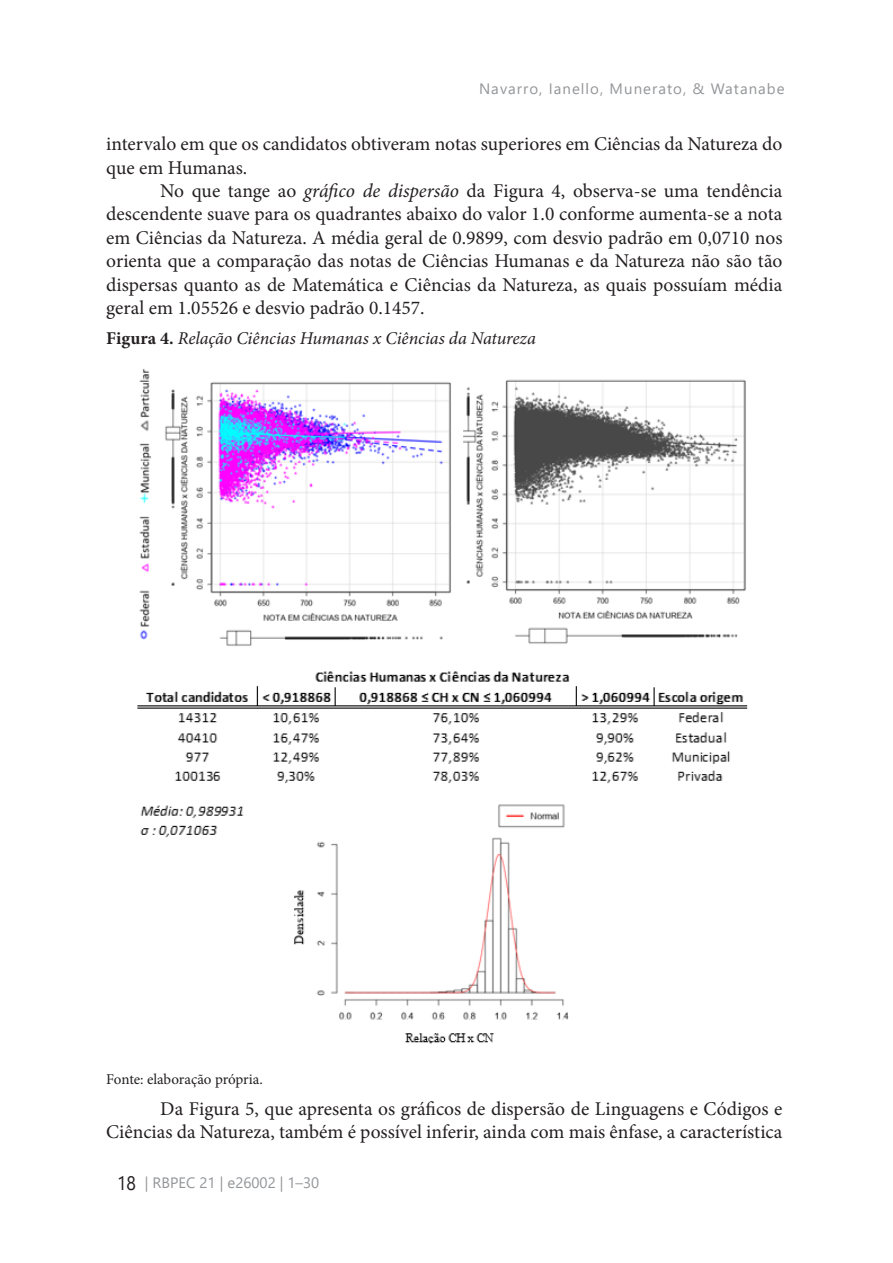
<style>
.page{position:relative;width:893px;height:1263px;background:#fff}
.page>*{position:absolute;margin:0;border:0;box-sizing:border-box;transform-origin:0 0}
.t1{font:19.5px/23.4px "Minion Pro";color:#231f20}
.t2{font:19.5px "Segoe UI";color:#231f20;scale:.9 1}
.Título_tabelas_e_qua{font:italic 18px "Minion Pro";letter-spacing:-.005em;color:#231f20}
.t3{font:15px "Segoe UI";letter-spacing:.07em;color:#939598}
.Fonte_-_abaixo_de_ta{font:15px "Minion Pro";letter-spacing:-.005em;color:#231f20}
.t4{font:15px "Segoe UI";color:#939598}
.s1{font-style:italic}
.s2{font-weight:700;font-style:normal}
</style>
<div class="page">
<img style="left:137px;top:368px;width:611px;height:676px">
<p class="t3" style="left:479px;top:74px;width:307px">Navarro, Ianello, Munerato, &amp; Watanabe</p>
<p class="t1" style="left:106px;top:132px;width:678px">intervalo em que os candidatos obtiveram notas superiores em Ciências da Natureza do que em Humanas.</p>
<p class="t1" style="left:106px;top:179px;width:678px;text-align:justify;text-indent:54px">No que tange ao <span class="s1">gráfico de dispersão</span> da Figura 4, observa-se uma tendência descendente suave para os quadrantes abaixo do valor 1.0 conforme aumenta-se a nota em Ciências da Natureza. A média geral de 0.9899, com desvio padrão em 0,0710 nos orienta que a comparação das notas de Ciências Humanas e da Natureza não são tão dispersas quanto as de Matemática e Ciências da Natureza, as quais possuíam média geral em 1.05526 e desvio padrão 0.1457.</p>
<p class="Título_tabelas_e_qua" style="left:106px;top:326px;width:431px"><span class="s2">Figura 4.</span> Relação Ciências Humanas x Ciências da Natureza</p>
<p class="Fonte_-_abaixo_de_ta" style="left:106px;top:1069px;width:158px">Fonte: elaboração própria.</p>
<p class="t1" style="left:106px;top:1097px;width:678px;text-align:right">Da Figura 5, que apresenta os gráficos de dispersão de Linguagens e Códigos e<br>Ciências da Natureza, também é possível inferir, ainda com mais ênfase, a característica</p>
<p class="t2" style="left:117px;top:1165px;width:23px">18</p>
<p class="t4" style="left:145px;top:1168px;width:176px">| RBPEC 21 | e26002 | 1–30</p>
</div>
